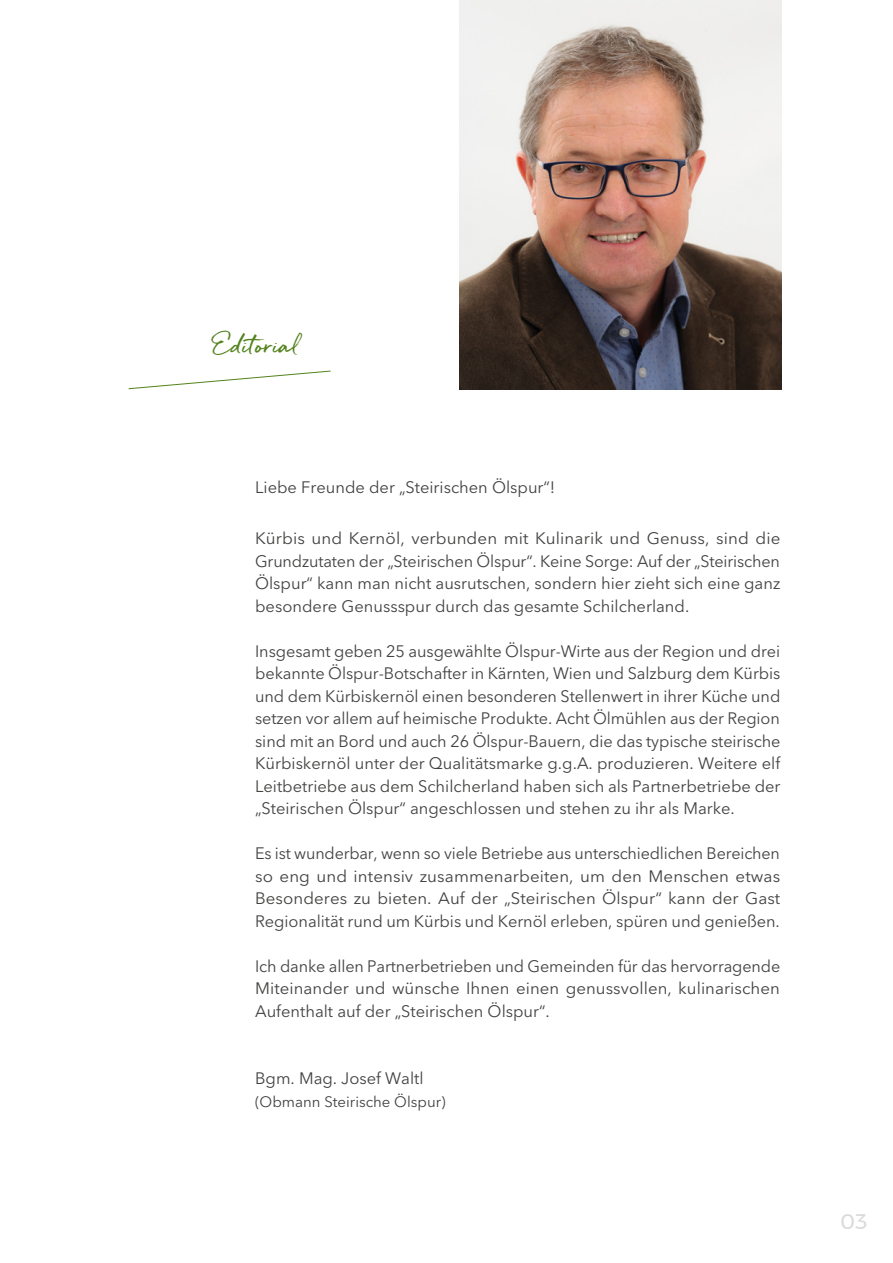
<style>
.page{position:relative;width:893px;height:1263px;background:#fff}
.page>*{position:absolute;margin:0;border:0;box-sizing:border-box;transform-origin:0 0}
.t1{font:22.5px "Quickbrush";color:#53821d}
.t2{font:21px "Montserrat";color:#dadada}
.t3{font:16.5px/22.5px "Avenir Next LT Pro";color:#424241;text-align:justify}
.t4{font:15px "Avenir Next LT Pro";color:#424241}
</style>
<div class="page">
<svg style="left:128px;top:370px;width:203px;height:19px"></svg>
<img style="left:459px;top:0;width:323px;height:389px">
<h1 class="t1" style="left:213px;top:331px;width:88px">Editorial</h1>
<p class="t3" style="left:255px;top:476px;width:302px">Liebe Freunde der „Steirischen Ölspur“!</p>
<p class="t3" style="left:255px;top:527px;width:527px">Kürbis und Kernöl, verbunden mit Kulinarik und Genuss, sind die Grundzutaten der „Steirischen Ölspur“. Keine Sorge: Auf der „Steirischen Ölspur“ kann man nicht ausrutschen, sondern hier zieht sich eine ganz besondere Genussspur durch das gesamte Schilcherland.</p>
<p class="t3" style="left:255px;top:640px;width:527px">Insgesamt geben 25 ausgewählte Ölspur-Wirte aus der Region und drei bekannte Ölspur-Botschafter in Kärnten, Wien und Salzburg dem Kürbis und dem Kürbiskernöl einen besonderen Stellenwert in ihrer Küche und setzen vor allem auf heimische Produkte. Acht Ölmühlen aus der Region sind mit an Bord und auch 26 Ölspur-Bauern, die das typische steirische Kürbiskernöl unter der Qualitätsmarke g.g.A. produzieren. Weitere elf Leitbetriebe aus dem Schilcherland haben sich als Partnerbetriebe der „Steirischen Ölspur“ angeschlossen und stehen zu ihr als Marke.</p>
<p class="t3" style="left:255px;top:842px;width:527px">Es ist wunderbar, wenn so viele Betriebe aus unterschiedlichen Bereichen so eng und intensiv zusammenarbeiten, um den Menschen etwas Besonderes zu bieten. Auf der „Steirischen Ölspur“ kann der Gast Regionalität rund um Kürbis und Kernöl erleben, spüren und genießen.</p>
<p class="t3" style="left:255px;top:955px;width:527px">Ich danke allen Partnerbetrieben und Gemeinden für das hervorragende Miteinander und wünsche Ihnen einen genussvollen, kulinarischen Aufenthalt auf der „Steirischen Ölspur“.</p>
<p class="t3" style="left:255px;top:1067px;width:170px">Bgm. Mag. Josef Waltl</p>
<p class="t4" style="left:255px;top:1092px;width:192px">(Obmann Steirische Ölspur)</p>
<p class="t2" style="left:840px;top:1206px;width:29px">03</p>
</div>
